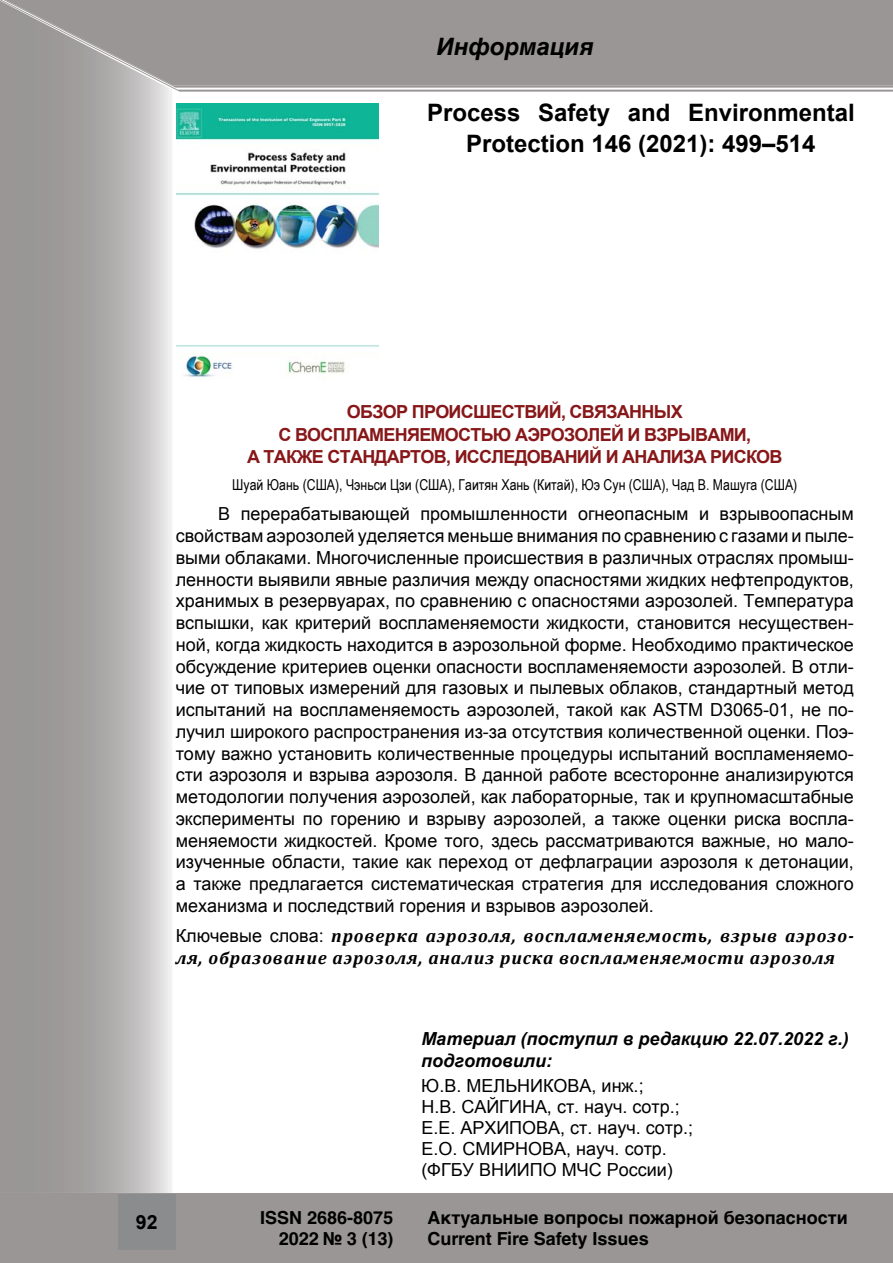
<style>
.page{position:relative;width:893px;height:1263px;background:#fff}
.page>*{position:absolute;margin:0;border:0;box-sizing:border-box;transform-origin:0 0}
.t1{font:700 24px/31.5px "Arial";color:#000;text-align:center}
.t2{font:24px "Helvetica Cyr Bold Inclined";color:#000}
.t3{font:700 19.5px "Arial";color:#000}
.t4{font:18px/21.8px "Arial";color:#000;text-align:justify}
.t5{font:italic 700 18px/21.8px "Cambria";letter-spacing:.05em;color:#000}
.t6{font:700 18px/22.5px "Arial";letter-spacing:-.04em;color:#871719;text-align:center}
.t7{font:700 18px/21.6px "Helvetica Cyr";color:#000;text-align:right}
.t8{font:italic 700 18px/21.6px "Arial";color:#000}
.t9{font:15px "Arial Narrow";color:#000}
.s1{font-family:"Arial";font-weight:400;font-style:normal}
</style>
<div class="page">
<div style="left:0;top:1193px;width:893px;height:70px;background:#999695"></div>
<svg style="left:173px;top:88px;width:720px;height:4px"></svg>
<div style="left:173px;top:0;width:720px;height:88px;background:#999695"></div>
<svg style="left:0;top:0;width:173px;height:1193px;background:#adaaaa"></svg>
<div style="left:118px;top:1194px;width:58px;height:56px;background:#8a8c8e"></div>
<img style="left:176px;top:103px;width:203px;height:275px">
<h1 class="t2" style="left:437px;top:33px;width:159px">Информация</h1>
<h1 class="t1" style="left:427px;top:97px;width:429px">Process Safety and Environmental<br>Protection 146 (2021): 499–514</h1>
<p class="t6" style="left:247px;top:401px;width:537px">ОБЗОР ПРОИСШЕСТВИЙ, СВЯЗАННЫХ<br>С ВОСПЛАМЕНЯЕМОСТЬЮ АЭРОЗОЛЕЙ И ВЗРЫВАМИ,<br>А ТАКЖЕ СТАНДАРТОВ, ИССЛЕДОВАНИЙ И АНАЛИЗА РИСКОВ</p>
<p class="t9" style="left:232px;top:476px;width:567px">Шуай Юань (США), Чэньси Цзи (США), Гаитян Хань (Китай), Юэ Сун (США), Чад В. Машуга (США)</p>
<p class="t4" style="left:176px;top:503px;width:680px;text-indent:43px">В перерабатывающей промышленности огнеопасным и взрывоопасным свойствам аэрозолей уделяется меньше внимания по сравнению с газами и пыле&shy;выми облаками. Многочисленные происшествия в различных отраслях промыш&shy;ленности выявили явные различия между опасностями жидких нефтепродуктов, хранимых в резервуарах, по сравнению с опасностями аэрозолей. Температура вспышки, как критерий воспламеняемости жидкости, становится несуществен&shy;ной, когда жидкость находится в аэрозольной форме. Необходимо практическое обсуждение критериев оценки опасности воспламеняемости аэрозолей. В отли&shy;чие от типовых измерений для газовых и пылевых облаков, стандартный метод испытаний на воспламеняемость аэрозолей, такой как ASTM D3065-01, не по&shy;лучил широкого распространения из-за отсутствия количественной оценки. Поэ&shy;тому важно установить количественные процедуры испытаний воспламеняемо&shy;сти аэрозоля и взрыва аэрозоля. В данной работе всесторонне анализируются методологии получения аэрозолей, как лабораторные, так и крупномасштабные эксперименты по горению и взрыву аэрозолей, а также оценки риска воспла&shy;меняемости жидкостей. Кроме того, здесь рассматриваются важные, но мало&shy;изученные области, такие как переход от дефлаграции аэрозоля к детонации, а также предлагается систематическая стратегия для исследования сложного механизма и последствий горения и взрывов аэрозолей.</p>
<p class="t5" style="left:176px;top:925px;width:680px"><span class="s1">Ключевые слова:</span> проверка аэрозоля, воспламеняемость, взрыв аэрозо&shy;ля, образование аэрозоля, анализ риска воспламеняемости аэрозоля</p>
<p class="t3" style="left:136px;top:1211px;width:23px">92</p>
<p class="t8" style="left:421px;top:1028px;width:429px">Материал (поступил в редакцию 22.07.2022 г.) подготовили:</p>
<p class="t4" style="left:421px;top:1075px;width:273px;line-height:21px;text-align:left">Ю.В. МЕЛЬНИКОВА, инж.;<br>Н.В. САЙГИНА, ст. науч. сотр.;<br>Е.Е. АРХИПОВА, ст. науч. сотр.;<br>Е.О. СМИРНОВА, науч. сотр. (ФГБУ ВНИИПО МЧС России)</p>
<p class="t7" style="left:260px;top:1207px;width:135px">ISSN 2686-8075<br>2022 № 3 (13)</p>
<p class="t7" style="left:427px;top:1207px;width:422px;text-align:left">Актуальные вопросы пожарной безопасности<br>Current Fire Safety Issues</p>
</div>
